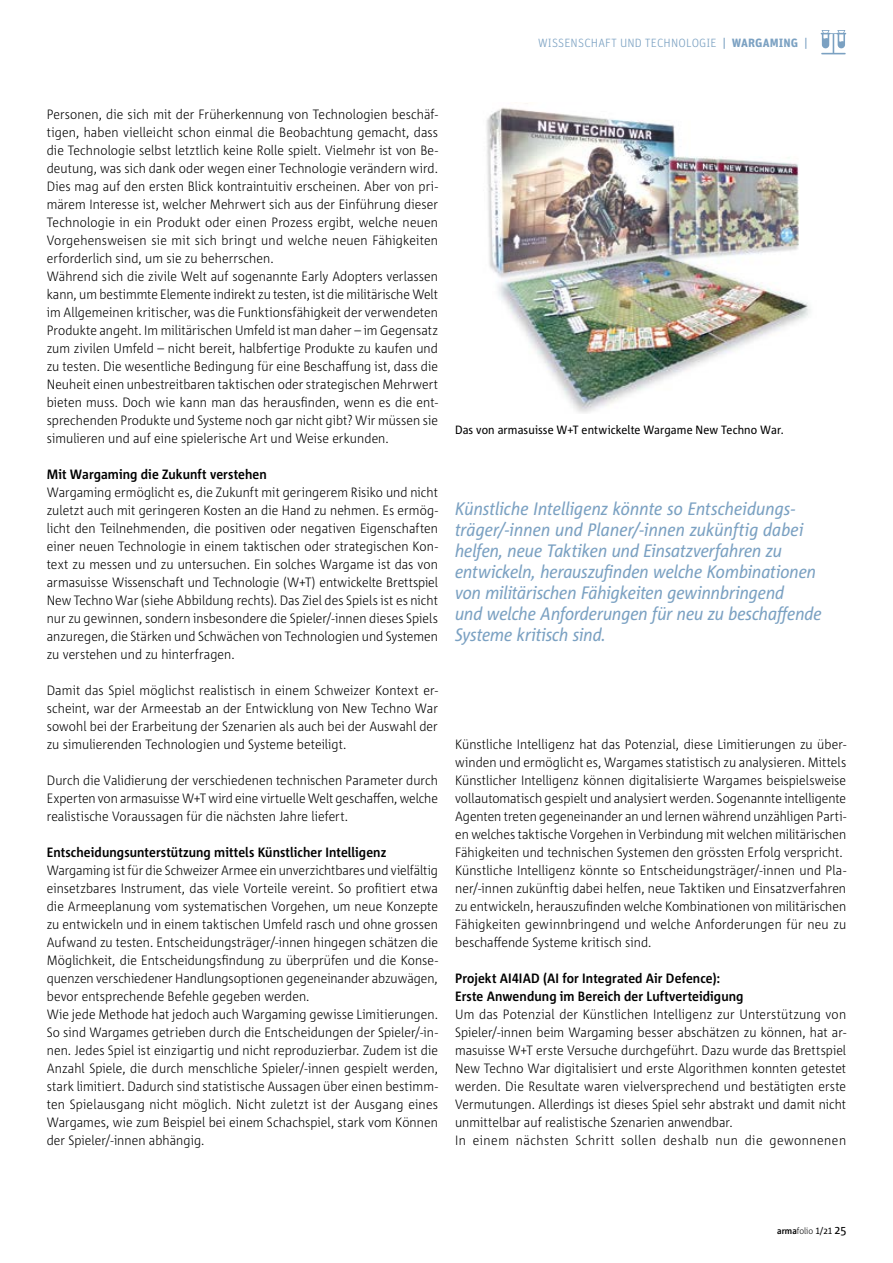
<style>
.page{position:relative;width:893px;height:1263px;background:#fff}
.page>*{position:absolute;margin:0;border:0;box-sizing:border-box;transform-origin:0 0}
.t1{font:italic 18px/21px "Corpid E1 s S Cd";letter-spacing:-.005em;color:#7ba1c2}
.t2{font:300 13.5px/18px "Corpid E1 s S Cd";letter-spacing:.005em;color:#000}
.t3{font:700 13.5px/18px "Corpid E1 s S Cd";letter-spacing:.005em;color:#000}
.t4{font:12px "Corpid E1 s S Cd";letter-spacing:.01em;color:#000}
.t5{font:300 12px "Unit OT";letter-spacing:.01em;color:#7ba1c2}
.t6{font:300 9px "Corpid E1 s S Cd";color:#000}
.s1{font-weight:700}
.s2{font-weight:400}
.s3{font-weight:400;font-size:12px}
</style>
<div class="page">
<img style="left:486px;top:103px;width:324px;height:310px">
<svg style="left:821px;top:30px;width:25px;height:24px"></svg>
<p class="t5" style="left:538px;top:36px;width:271px">WISSENSCHAFT UND TECHNOLOGIE <span class="s1">| WARGAMING |</span></p>
<p class="t2" style="left:47px;top:105px;width:393px">Personen, die sich mit der Früherkennung von Technologien beschäf&shy;tigen, haben vielleicht schon einmal die Beobachtung gemacht, dass die Technologie selbst letztlich keine Rolle spielt. Vielmehr ist von Be&shy;deutung, was sich dank oder wegen einer Technologie verändern wird.<br>Dies mag auf den ersten Blick kontraintuitiv erscheinen. Aber von pri&shy;märem Interesse ist, welcher Mehrwert sich aus der Einführung dieser Technologie in ein Produkt oder einen Prozess ergibt, welche neuen Vorgehensweisen sie mit sich bringt und welche neuen Fähigkeiten erforderlich sind, um sie zu beherrschen.<br>Während sich die zivile Welt auf sogenannte Early Adopters verlassen kann, um bestimmte Elemente indirekt zu testen, ist die militärische Welt im Allgemeinen kritischer, was die Funktionsfähigkeit der verwendeten Produkte angeht. Im militärischen Umfeld ist man daher – im Gegensatz zum zivilen Umfeld – nicht bereit, halbfertige Produkte zu kaufen und zu testen. Die wesentliche Bedingung für eine Beschafung ist, dass die Neuheit einen unbestreitbaren taktischen oder strategischen Mehrwert bieten muss. Doch wie kann man das herausfnden, wenn es die ent&shy;sprechenden Produkte und Systeme noch gar nicht gibt? Wir müssen sie simulieren und auf eine spielerische Art und Weise erkunden.</p>
<p class="t3" style="left:47px;top:465px;width:222px">Mit Wargaming die Zukunft verstehen</p>
<p class="t2" style="left:47px;top:483px;width:393px;text-align:justify">Wargaming ermöglicht es, die Zukunft mit geringerem Risiko und nicht zuletzt auch mit geringeren Kosten an die Hand zu nehmen. Es ermög&shy;licht den Teilnehmenden, die positiven oder negativen Eigenschaften einer neuen Technologie in einem taktischen oder strategischen Kon&shy;text zu messen und zu untersuchen. Ein solches Wargame ist das von armasuisse Wissenschaft und Technologie (W+T) entwickelte Brettspiel New Techno War (siehe Abbildung rechts). Das Ziel des Spiels ist es nicht nur zu gewinnen, sondern insbesondere die Spieler/-innen dieses Spiels anzuregen, die Stärken und Schwächen von Technologien und Systemen zu verstehen und zu hinterfragen.</p>
<p class="t2" style="left:47px;top:681px;width:393px;text-align:justify">Damit das Spiel möglichst realistisch in einem Schweizer Kontext er&shy;scheint, war der Armeestab an der Entwicklung von New Techno War sowohl bei der Erarbeitung der Szenarien als auch bei der Auswahl der zu simulierenden Technologien und Systeme beteiligt.</p>
<p class="t2" style="left:47px;top:771px;width:393px;text-align:justify">Durch die Validierung der verschiedenen technischen Parameter durch Experten von armasuisse W+T wird eine virtuelle Welt geschafen, welche realistische Voraussagen für die nächsten Jahre liefert.</p>
<p class="t3" style="left:47px;top:843px;width:341px">Entscheidungsunterstützung mittels Künstlicher Intelligenz</p>
<p class="t2" style="left:47px;top:861px;width:393px">Wargaming ist für die Schweizer Armee ein unverzichtbares und vielfältig einsetzbares Instrument, das viele Vorteile vereint. So proftiert etwa die Armeeplanung vom systematischen Vorgehen, um neue Konzepte zu entwickeln und in einem taktischen Umfeld rasch und ohne grossen Aufwand zu testen. Entscheidungsträger/-innen hingegen schätzen die Möglichkeit, die Entscheidungsfndung zu überprüfen und die Konse&shy;quenzen verschiedener Handlungsoptionen gegeneinander abzuwägen, bevor entsprechende Befehle gegeben werden.<br>Wie jede Methode hat jedoch auch Wargaming gewisse Limitierungen.<br>So sind Wargames getrieben durch die Entscheidungen der Spieler/-in&shy;nen. Jedes Spiel ist einzigartig und nicht reproduzierbar. Zudem ist die Anzahl Spiele, die durch menschliche Spieler/-innen gespielt werden, stark limitiert. Dadurch sind statistische Aussagen über einen bestimm&shy;ten Spielausgang nicht möglich. Nicht zuletzt ist der Ausgang eines Wargames, wie zum Beispiel bei einem Schachspiel, stark vom Können der Spieler/-innen abhängig.</p>
<p class="t4" style="left:455px;top:422px;width:330px">Das von armasuisse W+T entwickelte Wargame New Techno War.</p>
<p class="t1" style="left:455px;top:497px;width:368px">Künstliche Intelligenz könnte so Entscheidungs&shy;träger/-innen und Planer/-innen zukünftig dabei helfen, neue Taktiken und Einsatzverfahren zu entwickeln, herauszufnden welche Kombinationen von militärischen Fähigkeiten gewinnbringend<br>und welche Anforderungen für neu zu beschafende Systeme kritisch sind.</p>
<p class="t2" style="left:455px;top:734px;width:393px">Künstliche Intelligenz hat das Potenzial, diese Limitierungen zu über&shy;winden und ermöglicht es, Wargames statistisch zu analysieren. Mittels Künstlicher Intelligenz können digitalisierte Wargames beispielsweise vollautomatisch gespielt und analysiert werden. Sogenannte intelligente Agenten treten gegeneinander an und lernen während unzähligen Parti&shy;en welches taktische Vorgehen in Verbindung mit welchen militärischen Fähigkeiten und technischen Systemen den grössten Erfolg verspricht.<br>Künstliche Intelligenz könnte so Entscheidungsträger/-innen und Pla&shy;ner/-innen zukünftig dabei helfen, neue Taktiken und Einsatzverfahren zu entwickeln, herauszufnden welche Kombinationen von militärischen Fähigkeiten gewinnbringend und welche Anforderungen für neu zu beschafende Systeme kritisch sind.</p>
<p class="t3" style="left:455px;top:968px;width:290px">Projekt AI4IAD (AI for Integrated Air Defence):<br>Erste Anwendung im Bereich der Luftverteidigung</p>
<p class="t2" style="left:455px;top:1004px;width:393px">Um das Potenzial der Künstlichen Intelligenz zur Unterstützung von Spieler/-innen beim Wargaming besser abschätzen zu können, hat ar&shy;masuisse W+T erste Versuche durchgeführt. Dazu wurde das Brettspiel New Techno War digitalisiert und erste Algorithmen konnten getestet werden. Die Resultate waren vielversprechend und bestätigten erste Vermutungen. Allerdings ist dieses Spiel sehr abstrakt und damit nicht unmittelbar auf realistische Szenarien anwendbar.<br>In einem nächsten Schritt sollen deshalb nun die gewonnenen</p>
<p class="t6" style="left:777px;top:1225px;width:71px"><span class="s1">arma</span>folio <span class="s2">1/21</span> <span class="s3">25</span></p>
</div>
